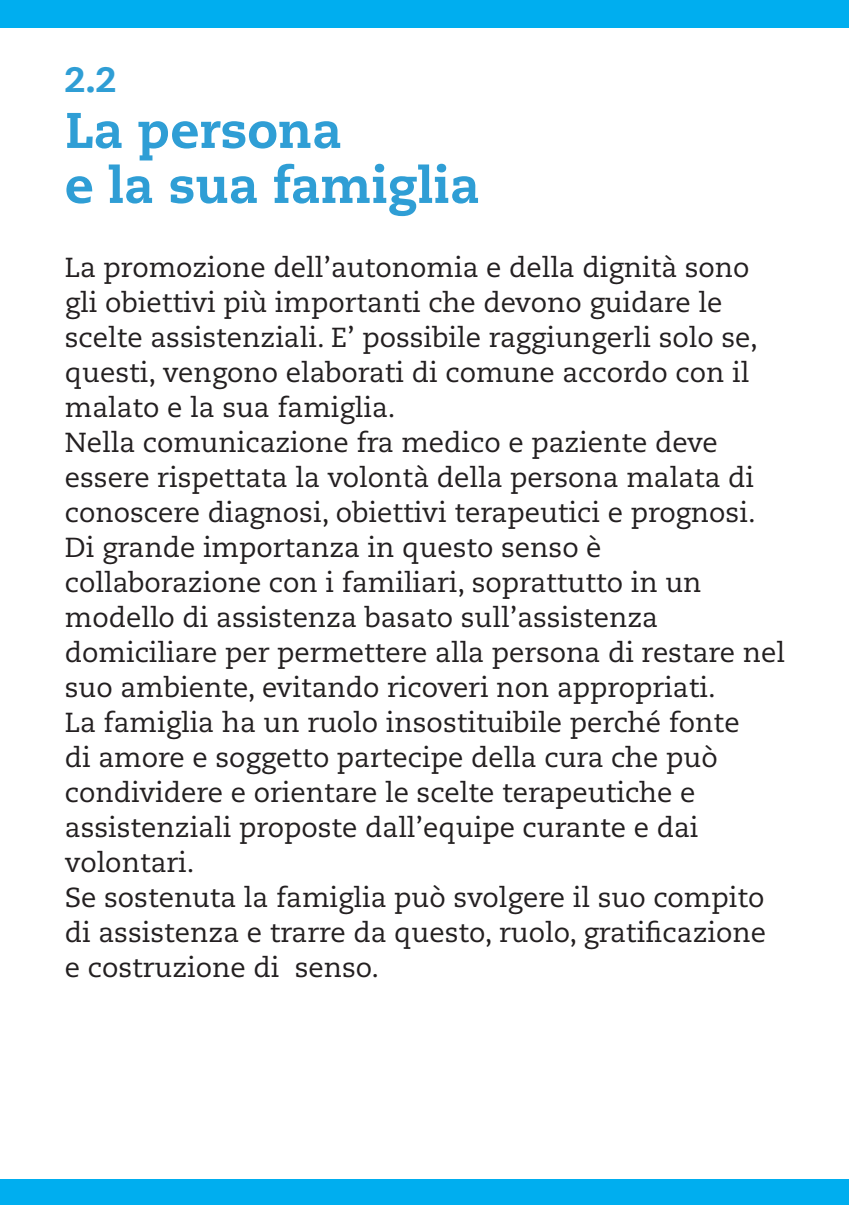
<style>
.page{position:relative;width:849px;height:1205px;background:#fff}
.page>*{position:absolute;margin:0;border:0;box-sizing:border-box;transform-origin:0 0}
.t1{font:800 50px/55px "Caecilia LT Std";color:#2f9ed5}
.t2{font:800 35px "Caecilia LT Std";color:#2f9ed5}
.t3{font:27.5px/35px "Caecilia LT Std";color:#231f20}
</style>
<div class="page">
<div style="left:0;top:0;width:849px;height:28px;background:#00aeef"></div>
<div style="left:0;top:1179px;width:849px;height:26px;background:#00aeef"></div>
<p class="t2" style="left:65px;top:58px;width:53px">2.2</p>
<h1 class="t1" style="left:65px;top:103px;width:416px">La persona<br>e la sua famiglia</h1>
<p class="t3" style="left:65px;top:251px;width:721px">La promozione dell’autonomia e della dignità sono gli obiettivi più importanti che devono guidare le scelte assistenziali. E’ possibile raggiungerli solo se, questi, vengono elaborati di comune accordo con il malato e la sua famiglia.<br>Nella comunicazione fra medico e paziente deve essere rispettata la volontà della persona malata di conoscere diagnosi, obiettivi terapeutici e prognosi.<br>Di grande importanza in questo senso è collaborazione con i familiari, soprattutto in un modello di assistenza basato sull’assistenza domiciliare per permettere alla persona di restare nel suo ambiente, evitando ricoveri non appropriati.<br>La famiglia ha un ruolo insostituibile perché fonte<br>di amore e soggetto partecipe della cura che può condividere e orientare le scelte terapeutiche e assistenziali proposte dall’equipe curante e dai volontari.<br>Se sostenuta la famiglia può svolgere il suo compito di assistenza e trarre da questo, ruolo, gratificazione e costruzione di senso.</p>
</div>
